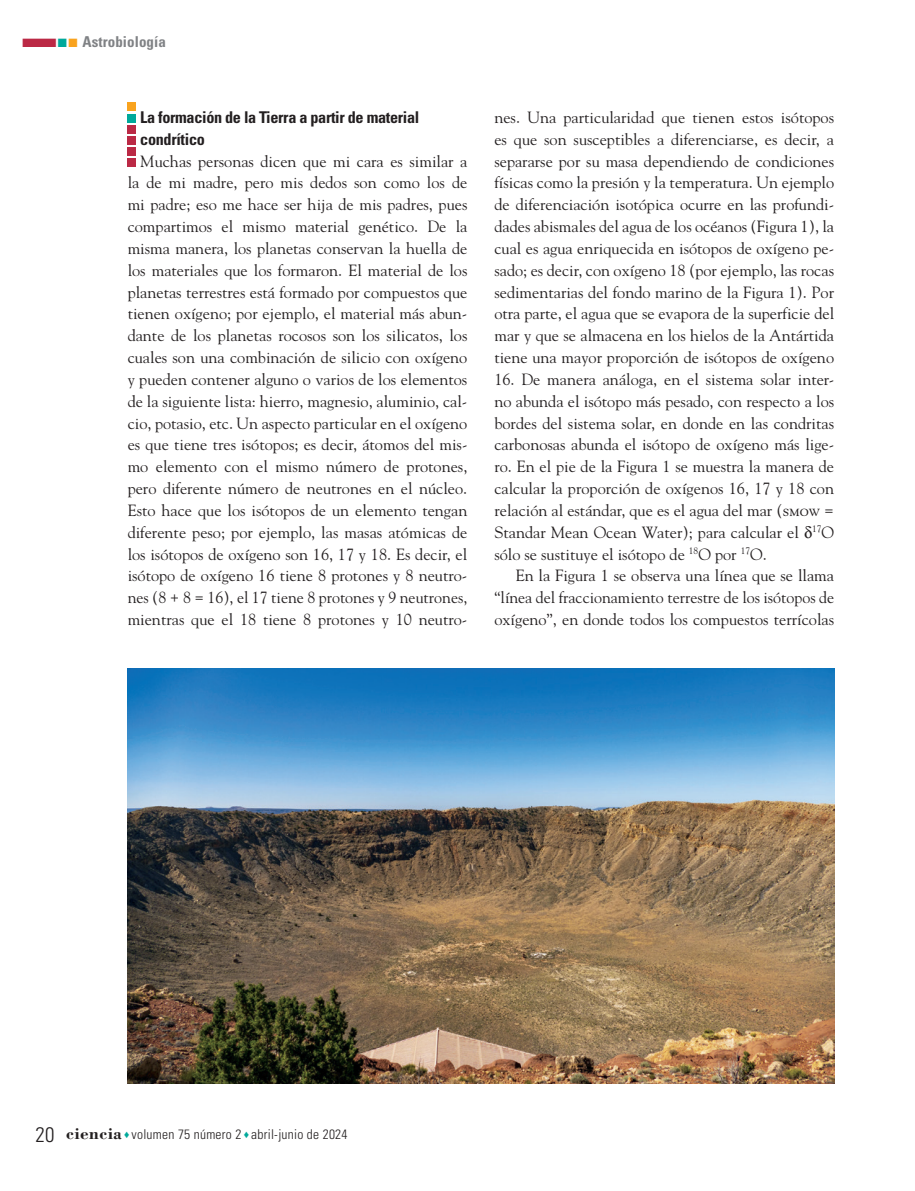
<style>
.page{position:relative;width:915px;height:1191px;background:#fff}
.page>*{position:absolute;margin:0;border:0;box-sizing:border-box;transform-origin:0 0}
._02N_Normal_Sin{font:16.2px/21.9px "Goudy Std";color:#231f20;text-align:justify}
._01N_Subtitulo1{font:700 condensed 16.2px/21.8px "Univers LT Std";letter-spacing:-.02em;color:#231f20}
.t1{font:700 condensed 15px "Univers LT Std";letter-spacing:.005em;color:#808285}
.t2{font:300 condensed 13.5px "Univers LT Std";letter-spacing:.02em;color:#231f20}
.s1{color:#bb2945}
.s2{color:#00a99b}
.s3{color:#f9a31e}
.s4{font-size:21px}
.s5{font-family:"Bodoni Std";font-weight:700;font-stretch:normal;font-size:17.25px}
</style>
<div class="page">
<div style="left:128px;top:136px;width:8px;height:9px;background:#bb2945"></div>
<div style="left:128px;top:158px;width:8px;height:9px;background:#bb2945"></div>
<div style="left:128px;top:125px;width:8px;height:8px;background:#bb2945"></div>
<div style="left:128px;top:147px;width:8px;height:8px;background:#bb2945"></div>
<div style="left:128px;top:114px;width:8px;height:8px;background:#00a99b"></div>
<div style="left:128px;top:103px;width:8px;height:8px;background:#f9a31e"></div>
<img style="left:128px;top:669px;width:705px;height:414px">
<p class="t1" style="left:21px;top:32px;width:146px"><span class="s1">■</span><span class="s2">■</span><span class="s3">■</span> Astrobiología</p>
<p class="_01N_Subtitulo1" style="left:140px;top:106px;width:280px">La formación de la Tierra a partir de material condrítico</p>
<p class="_02N_Normal_Sin" style="left:128px;top:150px;width:341px;text-indent:13px">Muchas personas dicen que mi cara es similar a la de mi madre, pero mis dedos son como los de mi padre; eso me hace ser hija de mis padres, pues compartimos el mismo material genético. De la misma manera, los planetas conservan la huella de los materiales que los formaron. El material de los planetas terrestres está formado por compuestos que tienen oxígeno; por ejemplo, el material más abun&shy;dante de los planetas rocosos son los silicatos, los cuales son una combinación de silicio con oxígeno y pueden contener alguno o varios de los elementos de la siguiente lista: hierro, magnesio, aluminio, cal&shy;cio, potasio, etc. Un aspecto particular en el oxígeno es que tiene tres isótopos; es decir, átomos del mis&shy;mo elemento con el mismo número de protones, pero diferente número de neutrones en el núcleo.<br>Esto hace que los isótopos de un elemento tengan diferente peso; por ejemplo, las masas atómicas de los isótopos de oxígeno son 16, 17 y 18. Es decir, el isótopo de oxígeno 16 tiene 8 protones y 8 neutro&shy;nes (8 + 8 = 16), el 17 tiene 8 protones y 9 neutrones, mientras que el 18 tiene 8 protones y 10 neutro-</p>
<p class="_02N_Normal_Sin" style="left:494px;top:106px;width:341px">nes. Una particularidad que tienen estos isótopos es que son susceptibles a diferenciarse, es decir, a separarse por su masa dependiendo de condiciones físicas como la presión y la temperatura. Un ejemplo de diferenciación isotópica ocurre en las profundi&shy;dades abismales del agua de los océanos (Figura 1), la cual es agua enriquecida en isótopos de oxígeno pe&shy;sado; es decir, con oxígeno 18 (por ejemplo, las rocas sedimentarias del fondo marino de la Figura 1). Por otra parte, el agua que se evapora de la superficie del mar y que se almacena en los hielos de la Antártida tiene una mayor proporción de isótopos de oxígeno</p>
<p class="_02N_Normal_Sin" style="left:494px;top:368px;width:341px">16. De manera análoga, en el sistema solar inter&shy;no abunda el isótopo más pesado, con respecto a los bordes del sistema solar, en donde en las condritas carbonosas abunda el isótopo de oxígeno más lige&shy;ro. En el pie de la Figura 1 se muestra la manera de calcular la proporción de oxígenos 16, 17 y 18 con relación al estándar, que es el agua del mar (smow = Standar Mean Ocean Water); para calcular el <sup>17</sup>O sólo se sustituye el isótopo de <sup>18</sup>O por <sup>17</sup>O.</p>
<p class="_02N_Normal_Sin" style="left:494px;top:564px;width:341px;text-indent:21px">En la Figura 1 se observa una línea que se llama “línea del fraccionamiento terrestre de los isótopos de oxígeno”, en donde todos los compuestos terrícolas</p>
<p class="t2" style="left:36px;top:1126px;width:313px"><span class="s4">20</span> <span class="s5">ciencia</span> <span class="s2">♦</span> volumen 75 número 2 <span class="s2">♦</span> abril-junio de 2024</p>
</div>
